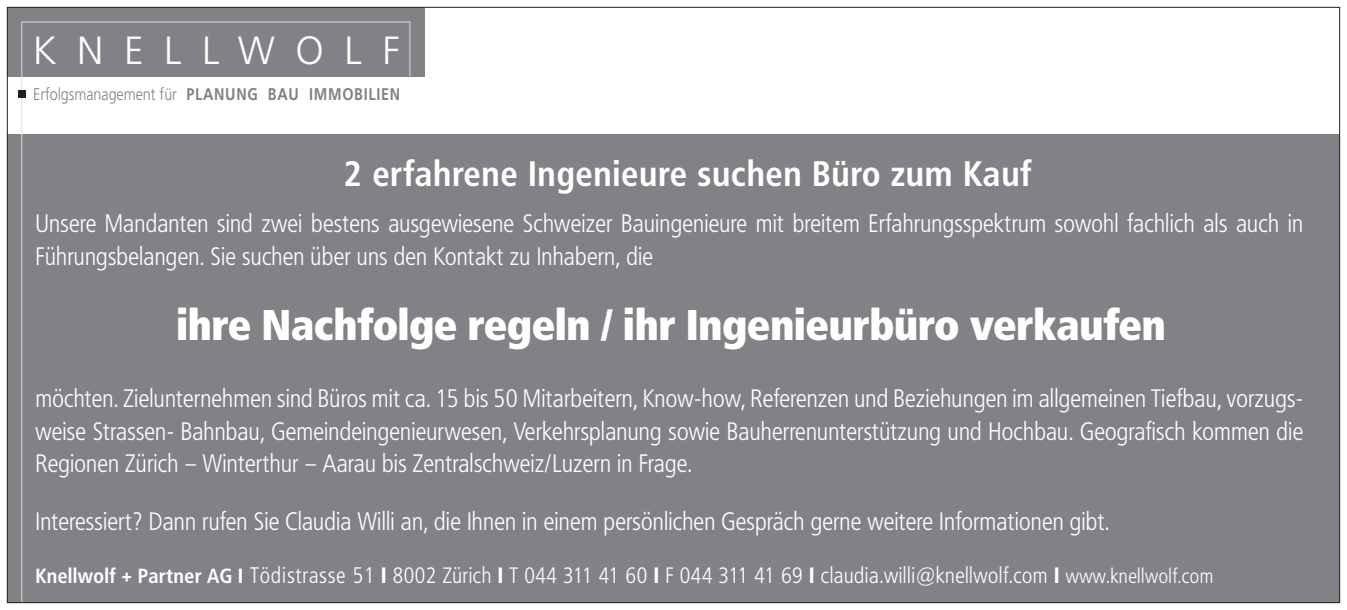
<style>
.page{position:relative;width:1347px;height:610px;background:#fff}
.page>*{position:absolute;margin:0;border:0;box-sizing:border-box;transform-origin:0 0}
.t1{font:800 42.5px "Frutiger Condensed BQ";color:#fff}
.t2{font:300 39.25px "Frutiger";letter-spacing:.52em;color:#fff}
.t3{font:700 35px "Frutiger Condensed BQ";letter-spacing:.025em;color:#fff}
.t4{font:300 25px/32.5px "Frutiger Condensed BQ";letter-spacing:.01em;color:#fff}
.t5{font:300 22px "Frutiger Condensed BQ";letter-spacing:.025em;color:#fff}
.t6{font:300 17px "Frutiger";color:#808285;scale:.85 1}
.s1{font-weight:700}
.s2{font-weight:700;font-size:20.25px}
.s3{font-family:"Frutiger BQ";font-weight:700;font-size:20.25px}
.s4{font-family:"Frutiger";font-stretch:condensed;font-size:22.5px}
.s5{font-family:"Frutiger BQ";font-weight:700}
.s6{font-size:20.25px}
</style>
<div class="page">
<div style="left:7px;top:135px;width:1332px;height:467px;background:#808285"></div>
<div style="left:7px;top:7px;width:418px;height:70px;background:#808285"></div>
<svg style="left:21px;top:21px;width:390px;height:579px"></svg>
<div style="left:18px;top:90px;width:8px;height:8px;background:#231f20"></div>
<h2 class="t2" style="left:33px;top:28px;width:369px">KNELLWOLF</h2>
<p class="t6" style="left:33px;top:84px;width:433px">Erfolgsmanagement für <span class="s1">PLANUNG BAU IMMOBILIEN</span></p>
<h3 class="t3" style="left:344px;top:152px;width:689px">2 erfahrene Ingenieure suchen Büro zum Kauf</h3>
<p class="t4" style="left:35px;top:207px;width:1269px">Unsere Mandanten sind zwei bestens ausgewiesene Schweizer Bauingenieure mit breitem Erfahrungsspektrum sowohl fachlich als auch in<br>Führungsbelangen. Sie suchen über uns den Kontakt zu Inhabern, die</p>
<h1 class="t1" style="left:176px;top:298px;width:991px">ihre Nachfolge regeln / ihr Ingenieurbüro verkaufen</h1>
<p class="t4" style="left:35px;top:382px;width:1269px;text-align:justify">möchten. Zielunternehmen sind Büros mit ca. 15 bis 50 Mitarbeitern, Know-how, Referenzen und Beziehungen im allgemeinen Tiefbau, vorzugs&shy;weise Strassen- Bahnbau, Gemeindeingenieurwesen, Verkehrsplanung sowie Bauherrenunterstützung und Hochbau. Geografisch kommen die Regionen Zürich – Winterthur – Aarau bis Zentralschweiz/Luzern in Frage.</p>
<p class="t4" style="left:35px;top:505px;width:1075px">Interessiert? Dann rufen Sie Claudia Willi an, die Ihnen in einem persönlichen Gespräch gerne weitere Informationen gibt.</p>
<p class="t5" style="left:35px;top:562px;width:1179px"><span class="s2">Knellwolf + Partner AG</span> <span class="s3">I</span> <span class="s4">Tödistrasse 51</span> <span class="s5">I</span> 8002 Zürich <span class="s5">I</span> T 044 311 41 60 <span class="s5">I</span> F 044 311 41 69 <span class="s5">I</span> claudia.willi@knellwolf.com <span class="s5">I</span> <span class="s6">www.knellwolf.com</span></p>
</div>
